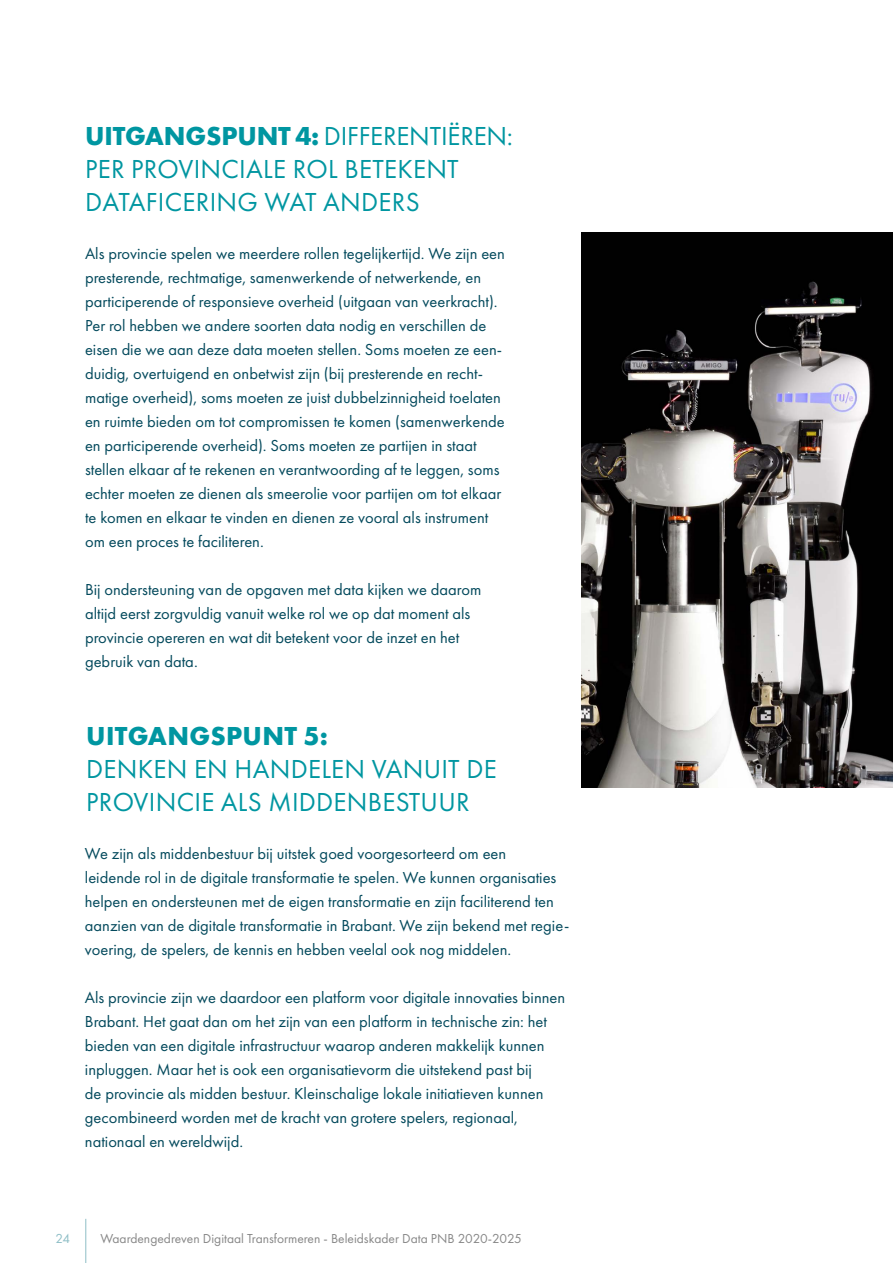
<style>
.page{position:relative;width:893px;height:1263px;background:#fff}
.page>*{position:absolute;margin:0;border:0;box-sizing:border-box;transform-origin:0 0}
.H3-datavisie{font:27px/33px "Futura PT";letter-spacing:.01em;color:#0096a1}
.H3-datavisie-2{font:700 27px "Futura PT";letter-spacing:.01em;color:#0096a1}
.paragraaf_datavisie{font:16.5px/24px "Futura PT";color:#03495c}
.t1{font:13.5px "Futura PT";color:#878787}
.t2{font:13.5px "Futura PT";color:#8ebec6}
.s1{font-weight:700}
</style>
<div class="page">
<hr style="left:85px;top:1219px;width:1px;height:44px;background:#8ebec6">
<img style="left:581px;top:233px;width:312px;height:554px">
<p class="H3-datavisie" style="left:85px;top:119px;width:429px"><span class="s1">UITGANGSPUNT 4:</span> DIFFERENTIËREN:<br>PER PROVINCIALE ROL BETEKENT<br>DATAFICERING WAT ANDERS</p>
<p class="paragraaf_datavisie" style="left:85px;top:241px;width:421px">Als provincie spelen we meerdere rollen tegelijkertijd. We zijn een presterende, rechtmatige, samenwerkende of netwerkende, en participerende of responsieve overheid (uitgaan van veerkracht).<br>Per rol hebben we andere soorten data nodig en verschillen de eisen die we aan deze data moeten stellen. Soms moeten ze een&shy;duidig, overtuigend en onbetwist zijn (bij presterende en recht&shy;matige overheid), soms moeten ze juist dubbelzinnigheid toelaten en ruimte bieden om tot compromissen te komen (samenwerkende en participerende overheid). Soms moeten ze partijen in staat stellen elkaar af te rekenen en verantwoording af te leggen, soms echter moeten ze dienen als smeerolie voor partijen om tot elkaar te komen en elkaar te vinden en dienen ze vooral als instrument om een proces te faciliteren.</p>
<p class="paragraaf_datavisie" style="left:85px;top:577px;width:398px">Bij ondersteuning van de opgaven met data kijken we daarom altijd eerst zorgvuldig vanuit welke rol we op dat moment als provincie opereren en wat dit betekent voor de inzet en het gebruik van data.</p>
<p class="H3-datavisie-2" style="left:86px;top:718px;width:243px">UITGANGSPUNT 5:</p>
<p class="H3-datavisie" style="left:86px;top:752px;width:412px">DENKEN EN HANDELEN VANUIT DE<br>PROVINCIE ALS MIDDENBESTUUR</p>
<p class="paragraaf_datavisie" style="left:85px;top:841px;width:486px">We zijn als middenbestuur bij uitstek goed voorgesorteerd om een<br>leidende rol in de digitale transformatie te spelen. We kunnen organisaties helpen en ondersteunen met de eigen transformatie en zijn faciliterend ten aanzien van de digitale transformatie in Brabant. We zijn bekend met regie&shy;voering, de spelers, de kennis en hebben veelal ook nog middelen.</p>
<p class="paragraaf_datavisie" style="left:85px;top:985px;width:482px">Als provincie zijn we daardoor een platform voor digitale innovaties binnen Brabant. Het gaat dan om het zijn van een platform in technische zin: het bieden van een digitale infrastructuur waarop anderen makkelijk kunnen inpluggen. Maar het is ook een organisatievorm die uitstekend past bij<br>de provincie als midden bestuur. Kleinschalige lokale initiatieven kunnen gecombineerd worden met de kracht van grotere spelers, regionaal, nationaal en wereldwijd.</p>
<p class="t2" style="left:55px;top:1230px;width:16px">24</p>
<p class="t1" style="left:101px;top:1230px;width:423px">Waardengedreven Digitaal Transformeren - Beleidskader Data PNB 2020-2025</p>
</div>
